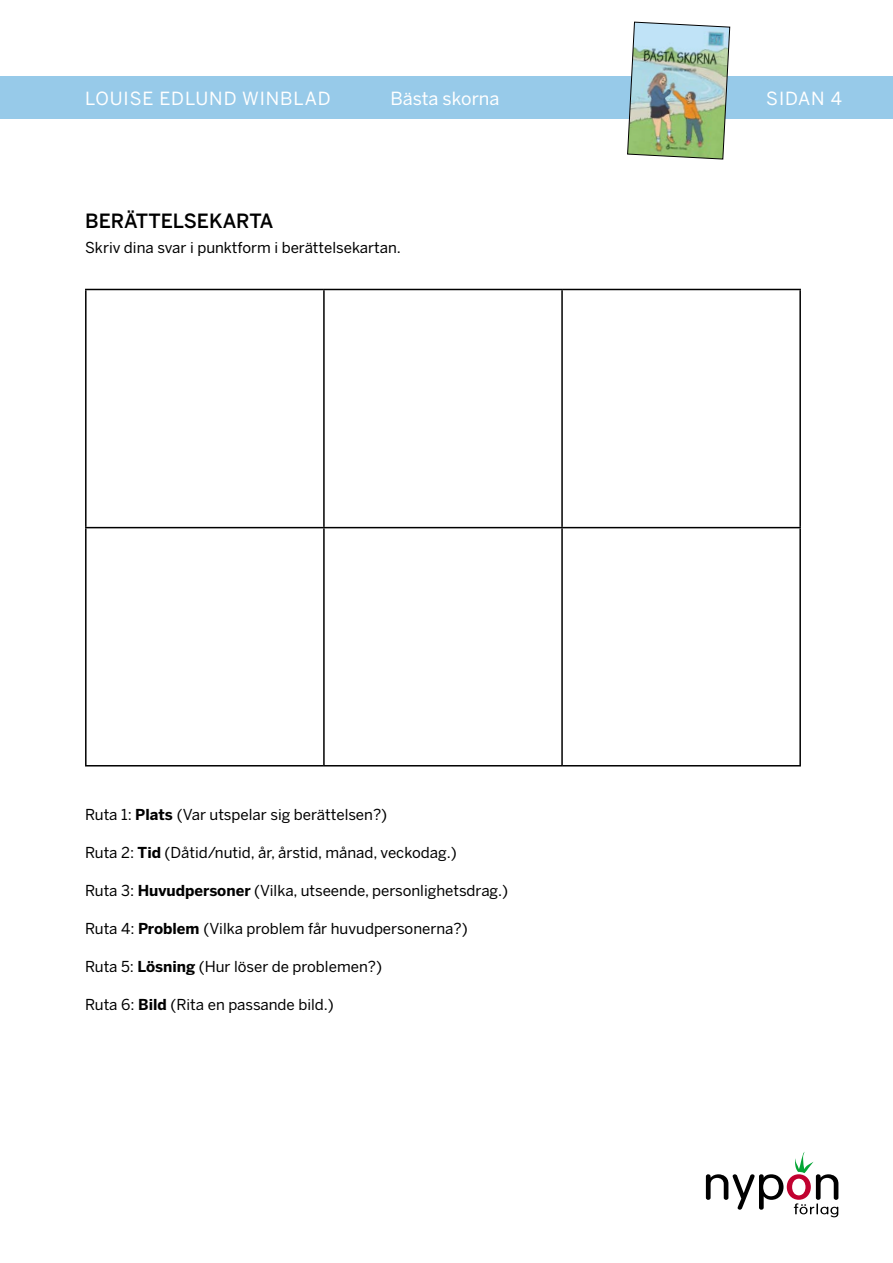
<style>
.page{position:relative;width:893px;height:1263px;background:#fff}
.page>*{position:absolute;margin:0;border:0;box-sizing:border-box;transform-origin:0 0}
.t1{font:500 19.5px "Benton Sans";color:#000}
.t2{font:18px "Benton Sans";letter-spacing:.05em;color:#fff}
.t3{font:18px "Benton Sans";color:#fff}
.t4{font:15px "Benton Sans";color:#000}
.s1{font-weight:700}
</style>
<div class="page">
<svg style="left:706px;top:1152px;width:132px;height:65px"></svg>
<div style="left:0;top:77px;width:893px;height:42px;background:#97cae9"></div>
<img style="left:627px;top:21px;width:103px;height:139px">
<hr style="left:85px;top:289px;width:239px;height:1px;background:#000">
<hr style="left:85px;top:290px;width:2px;height:237px;background:#000">
<hr style="left:324px;top:289px;width:238px;height:1px;background:#000">
<hr style="left:323px;top:290px;width:2px;height:237px;background:#000">
<hr style="left:562px;top:289px;width:239px;height:1px;background:#000">
<hr style="left:561px;top:290px;width:2px;height:237px;background:#000">
<hr style="left:799px;top:290px;width:2px;height:237px;background:#000">
<hr style="left:85px;top:527px;width:239px;height:1px;background:#000">
<hr style="left:85px;top:528px;width:2px;height:237px;background:#000">
<hr style="left:324px;top:527px;width:238px;height:1px;background:#000">
<hr style="left:323px;top:528px;width:2px;height:237px;background:#000">
<hr style="left:562px;top:527px;width:239px;height:1px;background:#000">
<hr style="left:561px;top:528px;width:2px;height:237px;background:#000">
<hr style="left:799px;top:528px;width:2px;height:237px;background:#000">
<hr style="left:85px;top:765px;width:239px;height:1px;background:#000">
<hr style="left:324px;top:765px;width:238px;height:1px;background:#000">
<hr style="left:562px;top:765px;width:239px;height:1px;background:#000">
<p class="t2" style="left:85px;top:87px;width:247px">LOUISE EDLUND WINBLAD</p>
<p class="t3" style="left:390px;top:87px;width:111px">Bästa skorna</p>
<p class="t2" style="left:766px;top:87px;width:77px">SIDAN 4</p>
<h1 class="t1" style="left:85px;top:209px;width:190px">BERÄTTELSEKARTA</h1>
<p class="t4" style="left:85px;top:239px;width:317px">Skriv dina svar i punktform i berättelsekartan.</p>
<p class="t4" style="left:85px;top:805px;width:304px">Ruta 1: <span class="s1">Plats</span> (Var utspelar sig berättelsen?)</p>
<p class="t4" style="left:85px;top:843px;width:373px">Ruta 2: <span class="s1">Tid</span> (Dåtid/nutid, år, årstid, månad, veckodag.)</p>
<p class="t4" style="left:85px;top:881px;width:425px">Ruta 3: <span class="s1">Huvudpersoner</span> (Vilka, utseende, personlighetsdrag.)</p>
<p class="t4" style="left:85px;top:919px;width:384px">Ruta 4: <span class="s1">Problem</span> (Vilka problem får huvudpersonerna?)</p>
<p class="t4" style="left:85px;top:957px;width:299px">Ruta 5: <span class="s1">Lösning</span> (Hur löser de problemen?)</p>
<p class="t4" style="left:85px;top:995px;width:250px">Ruta 6: <span class="s1">Bild</span> (Rita en passande bild.)</p>
</div>
